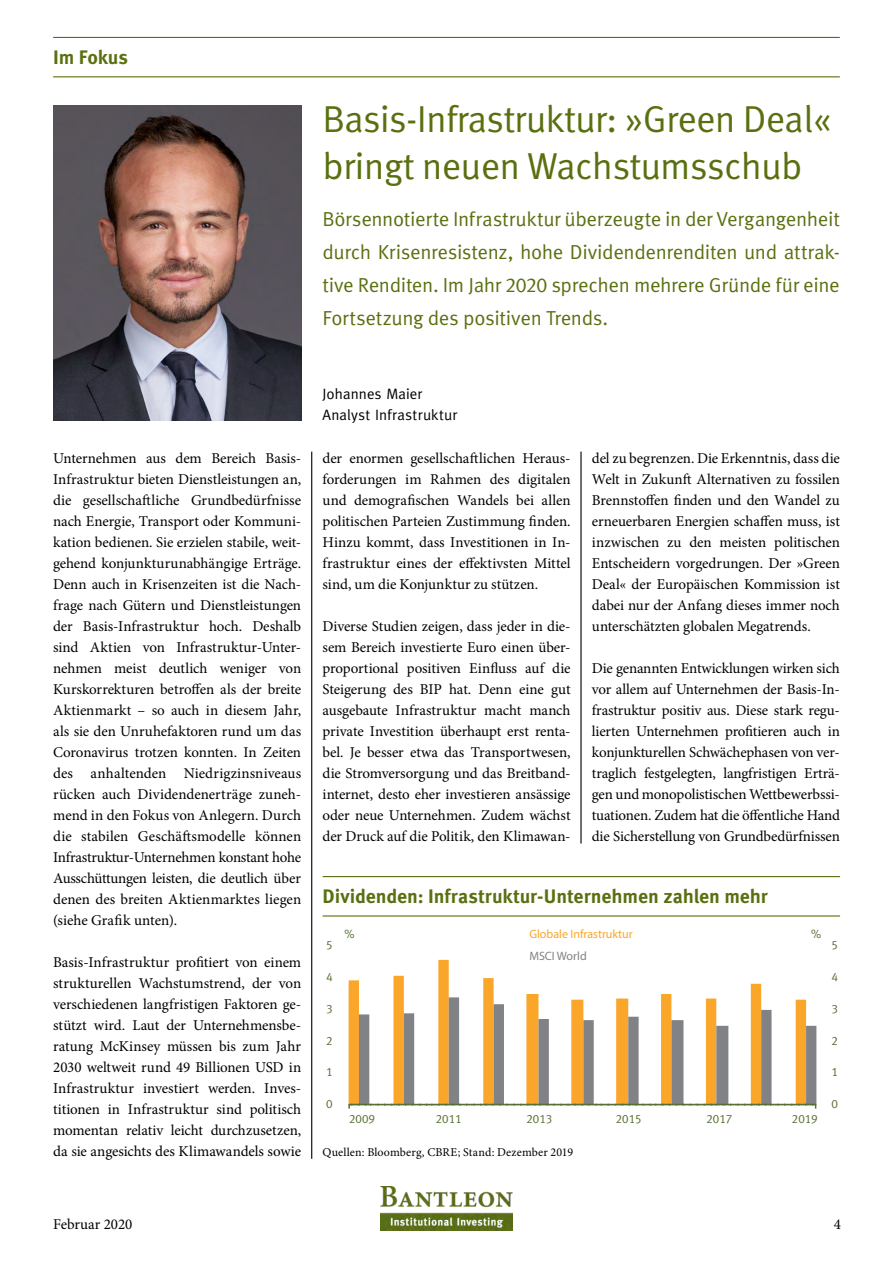
<style>
.page{position:relative;width:893px;height:1263px;background:#fff}
.page>*{position:absolute;margin:0;border:0;box-sizing:border-box;transform-origin:0 0}
.t1{font:37.5px/46.5px "Meta OT Norm";letter-spacing:-.02em;color:#5a7010}
.t2{font:20.25px/33px "Meta OT Norm";letter-spacing:-.02em;color:#5a7010;text-align:justify}
.t3{font:700 19.5px "Meta OT";letter-spacing:-.005em;color:#5a7010}
.t4{font:15px/21px "Minion Pro";letter-spacing:-.01em;color:#000;text-align:justify}
.t5{font:15px/21px "Meta";letter-spacing:.01em;color:#000}
.t6{font:12.15px "Meta Caps";color:#567031}
.t7{font:12.15px "Myriad Pro";color:#faa62b}
.t8{font:12.15px "Myriad Pro";color:#808285}
.t9{font:12px "Minion Pro";letter-spacing:.01em;color:#000}
.s1{font-family:"Meta Caps"}
</style>
<div class="page">
<img style="left:380px;top:1186px;width:133px;height:44px">
<img style="left:53px;top:106px;width:248px;height:315px">
<hr style="left:53px;top:37px;width:787px;height:1px;background:#5a7010">
<hr style="left:53px;top:76px;width:787px;height:1px;background:#5a7010">
<hr style="left:311px;top:452px;width:1px;height:707px;background:#000">
<hr style="left:580px;top:452px;width:2px;height:391px;background:#000">
<hr style="left:323px;top:876px;width:517px;height:1px;background:#5a7010">
<hr style="left:323px;top:915px;width:517px;height:1px;background:#5a7010">
<svg style="left:349px;top:960px;width:413px;height:143px"></svg>
<svg style="left:359px;top:997px;width:457px;height:106px"></svg>
<svg style="left:348px;top:1103px;width:469px;height:5px"></svg>
<h3 class="t3" style="left:53px;top:44px;width:76px">Im Fokus</h3>
<h1 class="t1" style="left:322px;top:96px;width:511px">Basis-Infrastruktur: »Green Deal« bringt neuen Wachstumsschub</h1>
<h2 class="t2" style="left:322px;top:203px;width:519px">Börsennotierte Infrastruktur überzeugte in der Vergangenheit durch Krisenresistenz, hohe Dividendenrenditen und attrak&shy;tive Renditen. Im Jahr <span class="s1">2020</span> sprechen mehrere Gründe für eine Fortsetzung des positiven Trends.</h2>
<p class="t4" style="left:53px;top:447px;width:250px">Unternehmen aus dem Bereich Basis-Infrastruktur bieten Dienstleistungen an, die gesellschaftliche Grundbedürfnisse nach Energie, Transport oder Kommuni&shy;kation bedienen. Sie erzielen stabile, weit&shy;gehend konjunkturunabhängige Erträge.<br>Denn auch in Krisenzeiten ist die Nach&shy;frage nach Gütern und Dienstleistungen der Basis-Infrastruktur hoch. Deshalb sind Aktien von Infrastruktur-Unter&shy;nehmen meist deutlich weniger von Kurskorrekturen betroffen als der breite Aktienmarkt – so auch in diesem Jahr, als sie den Unruhefaktoren rund um das Coronavirus trotzen konnten. In Zeiten des anhaltenden Niedrigzinsniveaus rücken auch Dividendenerträge zuneh&shy;mend in den Fokus von Anlegern. Durch die stabilen Geschäftsmodelle können Infrastruktur-Unternehmen konstant hohe Ausschüttungen leisten, die deutlich über denen des breiten Aktienmarktes liegen (siehe Grafik unten).</p>
<p class="t4" style="left:53px;top:951px;width:250px">Basis-Infrastruktur profitiert von einem strukturellen Wachstumstrend, der von verschiedenen langfristigen Faktoren ge&shy;stützt wird. Laut der Unternehmensbe&shy;ratung McKinsey müssen bis zum Jahr 2030 weltweit rund 49 Billionen USD in Infrastruktur investiert werden. Inves&shy;titionen in Infrastruktur sind politisch momentan relativ leicht durchzusetzen, da sie angesichts des Klimawandels sowie</p>
<p class="t5" style="left:322px;top:383px;width:136px">Johannes Maier<br>Analyst Infrastruktur</p>
<p class="t4" style="left:323px;top:447px;width:250px">der enormen gesellschaftlichen Heraus&shy;forderungen im Rahmen des digitalen und demografischen Wandels bei allen politischen Parteien Zustimmung finden.<br>Hinzu kommt, dass Investitionen in In&shy;frastruktur eines der effektivsten Mittel sind, um die Konjunktur zu stützen.</p>
<p class="t4" style="left:323px;top:615px;width:250px">Diverse Studien zeigen, dass jeder in die&shy;sem Bereich investierte Euro einen über&shy;proportional positiven Einfluss auf die Steigerung des BIP hat. Denn eine gut ausgebaute Infrastruktur macht manch private Investition überhaupt erst renta&shy;bel. Je besser etwa das Transportwesen, die Stromversorgung und das Breitband&shy;internet, desto eher investieren ansässige oder neue Unternehmen. Zudem wächst der Druck auf die Politik, den Klimawan-</p>
<p class="t4" style="left:592px;top:447px;width:250px">del zu begrenzen. Die Erkenntnis, dass die Welt in Zukunft Alternativen zu fossilen Brennstoffen finden und den Wandel zu erneuerbaren Energien schaffen muss, ist inzwischen zu den meisten politischen Entscheidern vorgedrungen. Der »Green Deal« der Europäischen Kommission ist dabei nur der Anfang dieses immer noch unterschätzten globalen Megatrends.</p>
<p class="t4" style="left:592px;top:657px;width:250px">Die genannten Entwicklungen wirken sich vor allem auf Unternehmen der Basis-In&shy;frastruktur positiv aus. Diese stark regu&shy;lierten Unternehmen profitieren auch in konjunkturellen Schwächephasen von ver&shy;traglich festgelegten, langfristigen Erträ&shy;gen und monopolistischen Wettbewerbssi&shy;tuationen. Zudem hat die öffentliche Hand die Sicherstellung von Grundbedürfnissen</p>
<h3 class="t3" style="left:323px;top:883px;width:447px">Dividenden: Infrastruktur-Unternehmen zahlen mehr</h3>
<p class="t6" style="left:326px;top:938px;width:8px">5</p>
<p class="t6" style="left:326px;top:970px;width:8px">4</p>
<p class="t6" style="left:326px;top:1001px;width:8px">3</p>
<p class="t6" style="left:326px;top:1033px;width:8px">2</p>
<p class="t6" style="left:326px;top:1065px;width:8px">1</p>
<p class="t6" style="left:326px;top:1097px;width:8px">0</p>
<p class="t6" style="left:345px;top:927px;width:11px">%</p>
<p class="t7" style="left:529px;top:927px;width:105px">Globale Infrastruktur</p>
<p class="t6" style="left:811px;top:927px;width:11px">%</p>
<p class="t8" style="left:529px;top:948px;width:59px">MSCI World</p>
<p class="t6" style="left:349px;top:1112px;width:27px">2009</p>
<p class="t6" style="left:436px;top:1112px;width:27px">2011</p>
<p class="t6" style="left:526px;top:1112px;width:27px">2013</p>
<p class="t6" style="left:616px;top:1112px;width:27px">2015</p>
<p class="t6" style="left:706px;top:1112px;width:27px">2017</p>
<p class="t6" style="left:792px;top:1112px;width:27px">2019</p>
<p class="t9" style="left:323px;top:1144px;width:252px">Quellen: Bloomberg, CBRE; Stand: Dezember 2019</p>
<p class="t6" style="left:831px;top:938px;width:8px">5</p>
<p class="t6" style="left:831px;top:970px;width:8px">4</p>
<p class="t6" style="left:831px;top:1001px;width:8px">3</p>
<p class="t6" style="left:831px;top:1033px;width:8px">2</p>
<p class="t6" style="left:831px;top:1065px;width:8px">1</p>
<p class="t6" style="left:831px;top:1097px;width:8px">0</p>
<p class="t4" style="left:53px;top:1214px;width:81px">Februar 2020</p>
<p class="t4" style="left:834px;top:1214px;width:9px">4</p>
</div>
